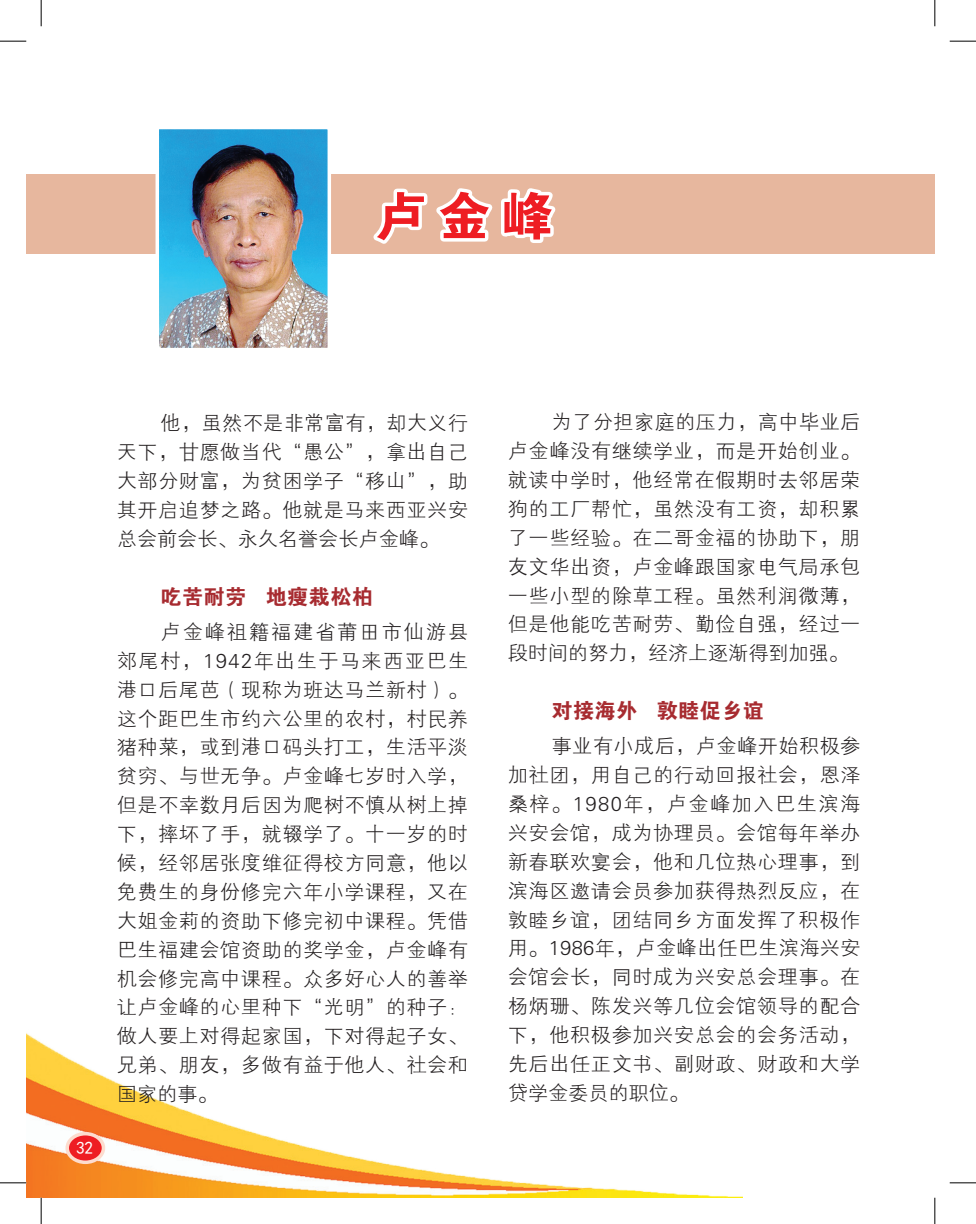
<style>
.page{position:relative;width:976px;height:1224px;background:#fff}
.page>*{position:absolute;margin:0;border:0;box-sizing:border-box;transform-origin:0 0}
.t1{font:52.5px "FZDHTK GBK1 0";color:#ee1d23}
.t2{font:21px "FZDHTK GBK1 0";letter-spacing:.025em;color:#a72b30}
.t3{font:20.12px/28.9px "FZXH1 K GBK1 0";letter-spacing:.025em;color:#231f20;text-align:justify}
.t4{font:17.5px "Sim Hei";color:#fff}
</style>
<div class="page">
<img style="left:26px;top:1033px;width:715px;height:164px">
<div style="left:67px;top:1133px;width:36px;height:29px;background:#ee1d23;border-radius:50%"></div>
<div style="left:65px;top:1131px;width:40px;height:32px;border:4px solid #fddcce;border-radius:50%"></div>
<div style="left:26px;top:174px;width:908px;height:80px;background:#e7b79e"></div>
<svg style="left:373px;top:188px;width:183px;height:56px"></svg>
<img style="left:160px;top:131px;width:166px;height:215px">
<div style="left:155px;top:126px;width:176px;height:225px;border:4px solid #fff"></div>
<svg style="left:0;top:41px;width:26px;height:1px"></svg>
<svg style="left:949px;top:41px;width:26px;height:1px"></svg>
<svg style="left:0;top:1182px;width:26px;height:1px"></svg>
<svg style="left:949px;top:1182px;width:26px;height:1px"></svg>
<svg style="left:41px;top:0;width:1px;height:26px"></svg>
<svg style="left:41px;top:1197px;width:1px;height:26px"></svg>
<svg style="left:934px;top:0;width:1px;height:26px"></svg>
<svg style="left:934px;top:1197px;width:1px;height:26px"></svg>
<p class="t1" style="left:374px;top:187px;width:180px">卢金峰</p>
<p class="t4" style="left:76px;top:1139px;width:19px">32</p>
<p class="t3" style="left:117px;top:409px;width:352px;text-indent:44px">他，虽然不是非常富有，却大义行天下，甘愿做当代“愚公”，拿出自己大部分财富，为贫困学子“移山”，助其开启追梦之路。他就是马来西亚兴安总会前会长、永久名誉会长卢金峰。</p>
<p class="t2" style="left:160px;top:585px;width:214px">吃苦耐劳 地瘦栽松柏</p>
<p class="t3" style="left:117px;top:618px;width:353px;text-indent:44px">卢金峰祖籍福建省莆田市仙游县郊尾村，1942年出生于马来西亚巴生港口后尾芭（现称为班达马兰新村）。这个距巴生市约六公里的农村，村民养猪种菜，或到港口码头打工，生活平淡贫穷、与世无争。卢金峰七岁时入学，但是不幸数月后因为爬树不慎从树上掉下，摔坏了手，就辍学了。十一岁的时候，经邻居张度维征得校方同意，他以免费生的身份修完六年小学课程，又在大姐金莉的资助下修完初中课程。凭借巴生福建会馆资助的奖学金，卢金峰有机会修完高中课程。众多好心人的善举让卢金峰的心里种下“光明”的种子：做人要上对得起家国，下对得起子女、兄弟、朋友，多做有益于他人、社会和国家的事。</p>
<p class="t3" style="left:507px;top:408px;width:354px;text-indent:44px">为了分担家庭的压力，高中毕业后卢金峰没有继续学业，而是开始创业。就读中学时，他经常在假期时去邻居荣狗的工厂帮忙，虽然没有工资，却积累了一些经验。在二哥金福的协助下，朋友文华出资，卢金峰跟国家电气局承包一些小型的除草工程。虽然利润微薄，但是他能吃苦耐劳、勤俭自强，经过一段时间的努力，经济上逐渐得到加强。</p>
<p class="t2" style="left:551px;top:699px;width:214px">对接海外 敦睦促乡谊</p>
<p class="t3" style="left:507px;top:732px;width:354px;text-indent:44px">事业有小成后，卢金峰开始积极参加社团，用自己的行动回报社会，恩泽桑梓。1980年，卢金峰加入巴生滨海兴安会馆，成为协理员。会馆每年举办新春联欢宴会，他和几位热心理事，到滨海区邀请会员参加获得热烈反应，在敦睦乡谊，团结同乡方面发挥了积极作用。1986年，卢金峰出任巴生滨海兴安会馆会长，同时成为兴安总会理事。在杨炳珊、陈发兴等几位会馆领导的配合下，他积极参加兴安总会的会务活动，先后出任正文书、副财政、财政和大学贷学金委员的职位。</p>
</div>
